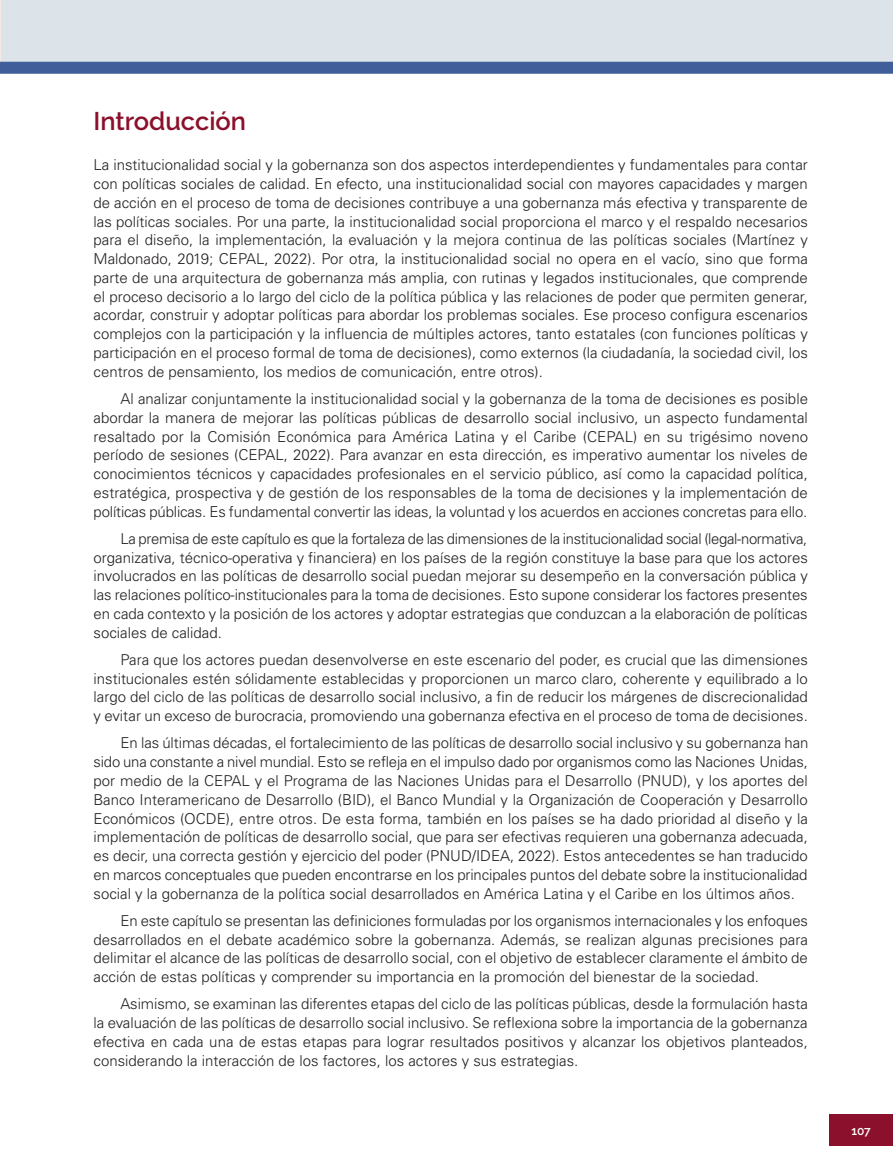
<style>
.page{position:relative;width:893px;height:1170px;background:#fff}
.page>*{position:absolute;margin:0;border:0;box-sizing:border-box;transform-origin:0 0}
._02_subtitulo_ABC{font:600 25.5px "Raleway";color:#8b102b}
._06_texto{font:300 15px/18.8px "Univers LT Std";color:#231f20;text-align:justify}
._06_texto_primero{font:300 15px/18.8px "Univers LT Std";color:#231f20;text-align:justify}
.t1{font:600 12px "Raleway";color:#fff}
</style>
<div class="page">
<div style="left:829px;top:1114px;width:64px;height:32px;background:#8b102b"></div>
<div style="left:0;top:0;width:893px;height:62px;background:#dce3e9"></div>
<div style="left:0;top:62px;width:893px;height:12px;background:#405e9a"></div>
<h1 class="_02_subtitulo_ABC" style="left:94px;top:107px;width:154px">Introducción</h1>
<p class="_06_texto_primero" style="left:94px;top:156px;width:716px">La institucionalidad social y la gobernanza son dos aspectos interdependientes y fundamentales para contar con políticas sociales de calidad. En efecto, una institucionalidad social con mayores capacidades y margen de acción en el proceso de toma de decisiones contribuye a una gobernanza más efectiva y transparente de las políticas sociales. Por una parte, la institucionalidad social proporciona el marco y el respaldo necesarios para el diseño, la implementación, la evaluación y la mejora continua de las políticas sociales (Martínez y Maldonado, 2019; CEPAL, 2022). Por otra, la institucionalidad social no opera en el vacío, sino que forma parte de una arquitectura de gobernanza más amplia, con rutinas y legados institucionales, que comprende el proceso decisorio a lo largo del ciclo de la política pública y las relaciones de poder que permiten generar, acordar, construir y adoptar políticas para abordar los problemas sociales. Ese proceso configura escenarios complejos con la participación y la influencia de múltiples actores, tanto estatales (con funciones políticas y participación en el proceso formal de toma de decisiones), como externos (la ciudadanía, la sociedad civil, los centros de pensamiento, los medios de comunicación, entre otros).</p>
<p class="_06_texto" style="left:94px;top:389px;width:716px;text-indent:27px">Al analizar conjuntamente la institucionalidad social y la gobernanza de la toma de decisiones es posible abordar la manera de mejorar las políticas públicas de desarrollo social inclusivo, un aspecto fundamental resaltado por la Comisión Económica para América Latina y el Caribe (CEPAL) en su trigésimo noveno período de sesiones (CEPAL, 2022). Para avanzar en esta dirección, es imperativo aumentar los niveles de conocimientos técnicos y capacidades profesionales en el servicio público, así como la capacidad política, estratégica, prospectiva y de gestión de los responsables de la toma de decisiones y la implementación de políticas públicas. Es fundamental convertir las ideas, la voluntad y los acuerdos en acciones concretas para ello.</p>
<p class="_06_texto" style="left:94px;top:529px;width:716px;text-indent:27px">La premisa de este capítulo es que la fortaleza de las dimensiones de la institucionalidad social (legal-normativa, organizativa, técnico-operativa y financiera) en los países de la región constituye la base para que los actores involucrados en las políticas de desarrollo social puedan mejorar su desempeño en la conversación pública y las relaciones político-institucionales para la toma de decisiones. Esto supone considerar los factores presentes en cada contexto y la posición de los actores y adoptar estrategias que conduzcan a la elaboración de políticas sociales de calidad.</p>
<p class="_06_texto" style="left:94px;top:650px;width:716px;text-indent:27px">Para que los actores puedan desenvolverse en este escenario del poder, es crucial que las dimensiones institucionales estén sólidamente establecidas y proporcionen un marco claro, coherente y equilibrado a lo largo del ciclo de las políticas de desarrollo social inclusivo, a fin de reducir los márgenes de discrecionalidad y evitar un exceso de burocracia, promoviendo una gobernanza efectiva en el proceso de toma de decisiones.</p>
<p class="_06_texto" style="left:94px;top:733px;width:716px;text-indent:27px">En las últimas décadas, el fortalecimiento de las políticas de desarrollo social inclusivo y su gobernanza han sido una constante a nivel mundial. Esto se refleja en el impulso dado por organismos como las Naciones Unidas, por medio de la CEPAL y el Programa de las Naciones Unidas para el Desarrollo (PNUD), y los aportes del Banco Interamericano de Desarrollo (BID), el Banco Mundial y la Organización de Cooperación y Desarrollo Económicos (OCDE), entre otros. De esta forma, también en los países se ha dado prioridad al diseño y la implementación de políticas de desarrollo social, que para ser efectivas requieren una gobernanza adecuada, es decir, una correcta gestión y ejercicio del poder (PNUD/IDEA, 2022). Estos antecedentes se han traducido en marcos conceptuales que pueden encontrarse en los principales puntos del debate sobre la institucionalidad social y la gobernanza de la política social desarrollados en América Latina y el Caribe en los últimos años.</p>
<p class="_06_texto" style="left:94px;top:911px;width:716px;text-indent:27px">En este capítulo se presentan las definiciones formuladas por los organismos internacionales y los enfoques desarrollados en el debate académico sobre la gobernanza. Además, se realizan algunas precisiones para delimitar el alcance de las políticas de desarrollo social, con el objetivo de establecer claramente el ámbito de acción de estas políticas y comprender su importancia en la promoción del bienestar de la sociedad.</p>
<p class="_06_texto" style="left:94px;top:994px;width:716px;text-indent:27px">Asimismo, se examinan las diferentes etapas del ciclo de las políticas públicas, desde la formulación hasta la evaluación de las políticas de desarrollo social inclusivo. Se reflexiona sobre la importancia de la gobernanza efectiva en cada una de estas etapas para lograr resultados positivos y alcanzar los objetivos planteados, considerando la interacción de los factores, los actores y sus estrategias.</p>
<p class="t1" style="left:851px;top:1123px;width:21px">107</p>
</div>
